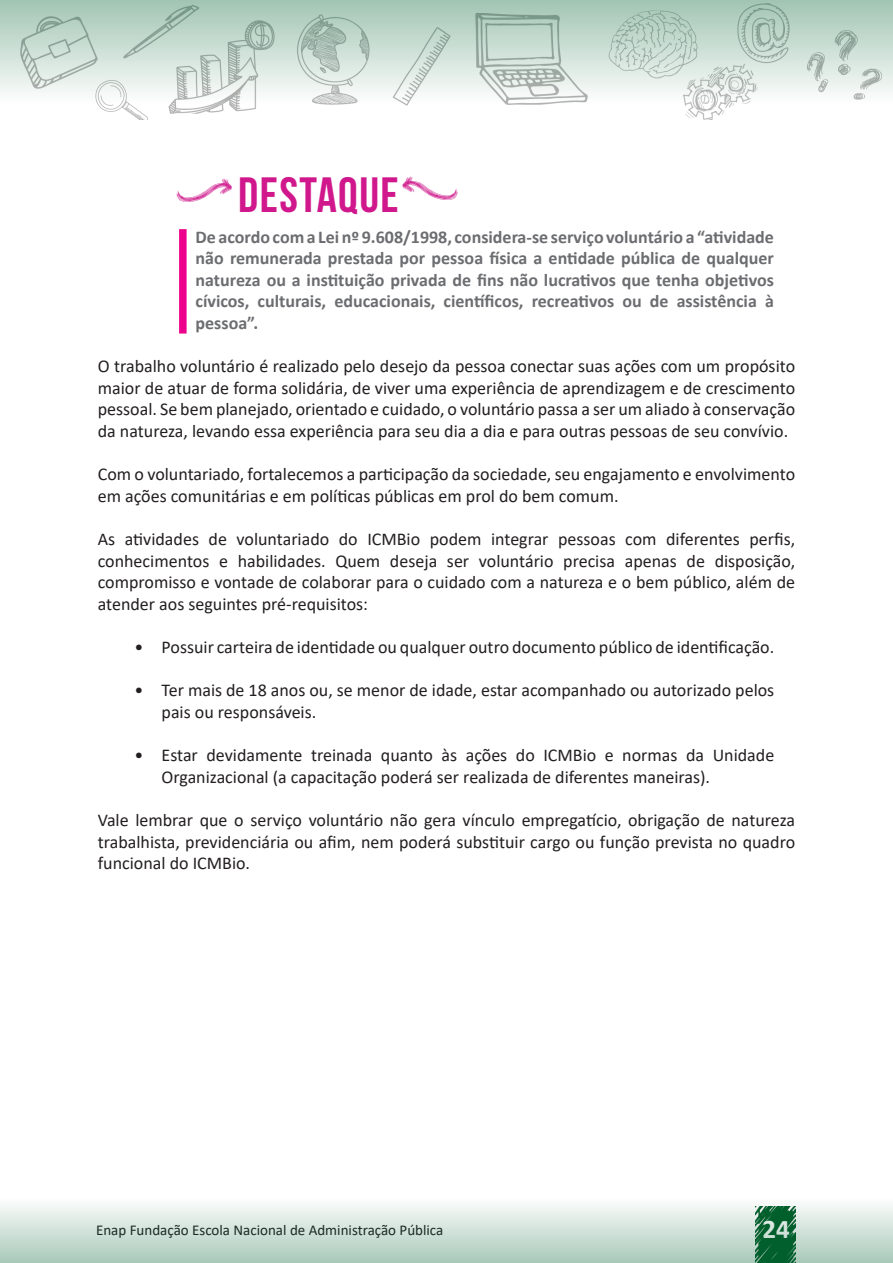
<style>
.page{position:relative;width:893px;height:1263px;background:#fff}
.page>*{position:absolute;margin:0;border:0;box-sizing:border-box;transform-origin:0 0}
.t1{font:49.5px "Bebas Neue";letter-spacing:.03em;color:#d0188c}
.t2{font:700 27px "Calibri";color:#fff}
.texto{font:18px/21.6px "Calibri";color:#231f20;text-align:justify}
.Destaque_texto{font:700 18px/21.6px "Calibri";color:#6c6d70;text-align:justify}
.t3{font:15px "Calibri";color:#231f20}
</style>
<div class="page">
<svg style="left:0;top:0;width:893px;height:120px"></svg>
<svg style="left:0;top:1205px;width:893px;height:58px;background:#c5dad0"></svg>
<div style="left:179px;top:229px;width:8px;height:105px;background:#ed028c"></div>
<p class="t1" style="left:177px;top:168px;width:223px"><sup>h,</sup> DESTAQUE</p>
<p class="Destaque_texto" style="left:196px;top:226px;width:580px">De acordo com a Lei nº 9.608/1998, considera-se serviço voluntário a “atividade não remunerada prestada por pessoa física a entidade pública de qualquer natureza ou a instituição privada de fins não lucrativos que tenha objetivos cívicos, culturais, educacionais, científicos, recreativos ou de assistência à pessoa”.</p>
<p class="texto" style="left:98px;top:355px;width:699px">O trabalho voluntário é realizado pelo desejo da pessoa conectar suas ações com um propósito maior de atuar de forma solidária, de viver uma experiência de aprendizagem e de crescimento pessoal. Se bem planejado, orientado e cuidado, o voluntário passa a ser um aliado à conservação da natureza, levando essa experiência para seu dia a dia e para outras pessoas de seu convívio.</p>
<p class="texto" style="left:98px;top:463px;width:699px">Com o voluntariado, fortalecemos a participação da sociedade, seu engajamento e envolvimento em ações comunitárias e em políticas públicas em prol do bem comum.</p>
<p class="texto" style="left:98px;top:528px;width:699px">As atividades de voluntariado do ICMBio podem integrar pessoas com diferentes perfis, conhecimentos e habilidades. Quem deseja ser voluntário precisa apenas de disposição, compromisso e vontade de colaborar para o cuidado com a natureza e o bem público, além de atender aos seguintes pré-requisitos:</p>
<p class="texto" style="left:135px;top:636px;width:641px">• Possuir carteira de identidade ou qualquer outro documento público de identificação.</p>
<p class="texto" style="left:162px;top:679px;width:614px;text-indent:-27px">• Ter mais de 18 anos ou, se menor de idade, estar acompanhado ou autorizado pelos pais ou responsáveis.</p>
<p class="texto" style="left:162px;top:744px;width:614px;text-indent:-27px">• Estar devidamente treinada quanto às ações do ICMBio e normas da Unidade<br>Organizacional (a capacitação poderá ser realizada de diferentes maneiras).</p>
<p class="texto" style="left:98px;top:809px;width:699px">Vale lembrar que o serviço voluntário não gera vínculo empregatício, obrigação de natureza trabalhista, previdenciária ou afim, nem poderá substituir cargo ou função prevista no quadro funcional do ICMBio.</p>
<p class="t3" style="left:96px;top:1220px;width:349px">Enap Fundação Escola Nacional de Administração Pública</p>
<h2 class="t2" style="left:763px;top:1210px;width:29px">24</h2>
</div>
